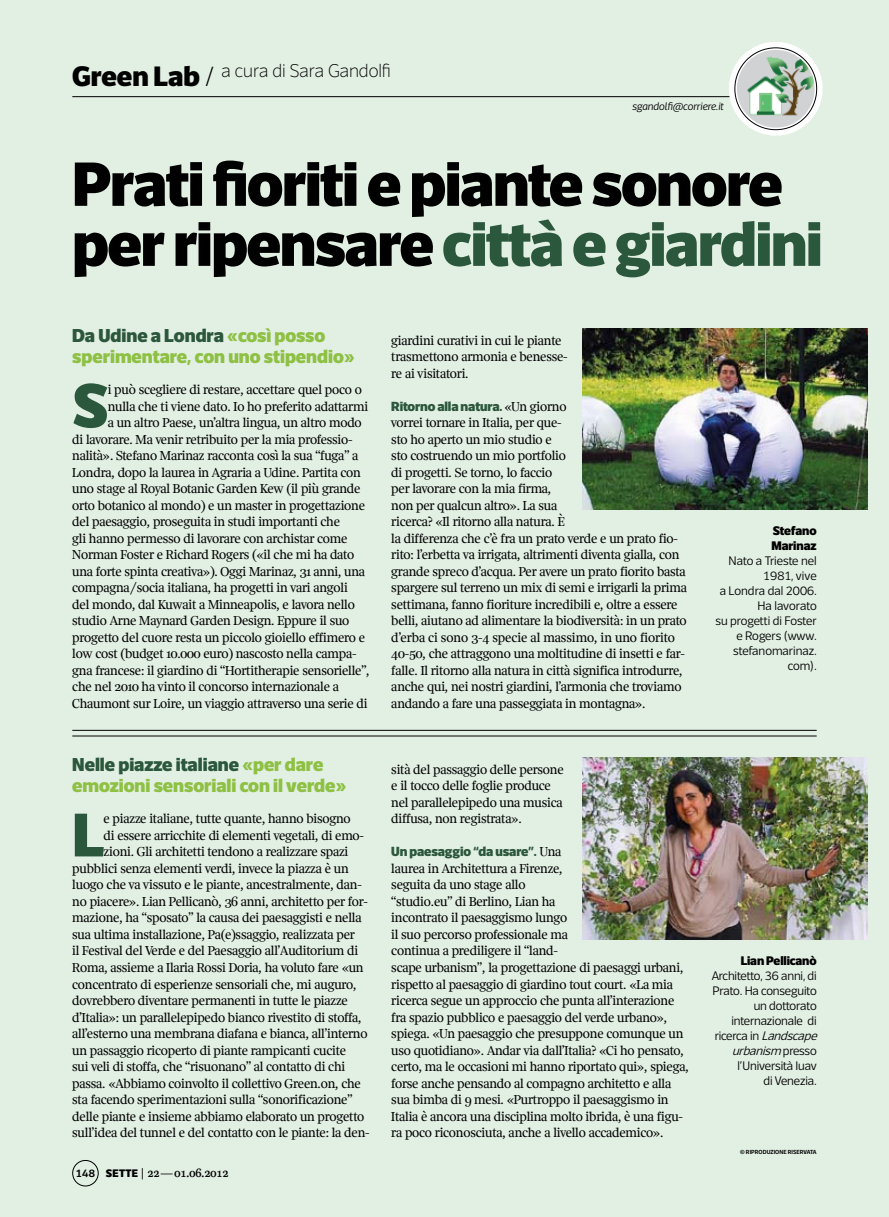
<style>
.page{position:relative;width:889px;height:1217px;background:#fff}
.page>*{position:absolute;margin:0;border:0;box-sizing:border-box;transform-origin:0 0}
.t1{font:900 60px/60px "Brera";letter-spacing:-.02em;color:#000}
.t2{font:900 59.25px "Brera";color:#2b573c}
.t3{font:900 18px/21px "Brera";color:#8ec043}
.t4{font:100 18px "Brera";color:#000}
.t5{font:300 13.5px/16.5px "Solferino Text";letter-spacing:-.01em;color:#000}
.t6{font:900 12.75px "Brera";letter-spacing:-.01em;color:#2b573c}
.t7{font:300 12px/15px "Brera";letter-spacing:-.01em;color:#000;text-align:right}
.t8{font:900 12px/15px "Brera";letter-spacing:-.01em;color:#000}
.t9{font:12px "Solferino Text";color:#000}
.t10{font:italic 300 12px "Brera";color:#000}
.t11{font:italic 300 10.5px "Brera";color:#000}
.t12{font:700 5.7px "Brera";letter-spacing:.01em;color:#000}
.s1{font-weight:900;font-size:27px}
.s2{font-size:27px}
.s3{color:#2b573c}
.s4{font-family:"Brera";font-weight:700;font-size:10.5px}
.s5{font-family:"Brera";font-weight:900;font-size:10.5px}
.s6{font-family:"Solferino Text";font-weight:300;font-size:13.5px;color:#000}
.s7{font-style:italic}
.s8{font-style:normal}
</style>
<div class="page">
<div style="left:0;top:0;width:889px;height:1216px;background:#e2efe3"></div>
<hr style="left:72px;top:96px;width:681px;height:1px;background:#000">
<svg style="left:732px;top:45px;width:87px;height:88px"></svg>
<div style="left:729px;top:42px;width:93px;height:94px;border:6px solid #fff;border-radius:50%"></div>
<div style="left:734px;top:48px;width:83px;height:82px;border:1px solid #000;border-radius:50%"></div>
<img style="left:737px;top:50px;width:77px;height:77px;border-radius:39px">
<img style="left:583px;top:328px;width:284px;height:181px">
<img style="left:583px;top:757px;width:284px;height:181px">
<hr style="left:72px;top:730px;width:744px;height:1px;background:#000">
<hr style="left:72px;top:735px;width:744px;height:1px;background:#000">
<div style="left:72px;top:1159px;width:26px;height:26px;border:1px solid #000;border-radius:50%"></div>
<h3 class="t4" style="left:72px;top:60px;width:320px"><span class="s1">Green Lab</span> <span class="s2">/</span> a cura di Sara Gandolfi</h3>
<p class="t11" style="left:632px;top:100px;width:93px">sgandolfi@corriere.it</p>
<h1 class="t1" style="left:72px;top:153px;width:751px">Prati fioriti e piante sonore per ripensare <span class="s3">città e giardini</span></h1>
<h3 class="t3" style="left:72px;top:324px;width:284px"><span class="s3">Da Udine a Londra</span> «così posso sperimentare, con uno stipendio»</h3>
<h2 class="t2" style="left:72px;top:368px;width:38px">S</h2>
<p class="t5" style="left:108px;top:381px;width:255px">i può scegliere di restare, accettare quel poco o</p>
<p class="t5" style="left:108px;top:397px;width:262px">nulla che ti viene dato. Io ho preferito adattarmi</p>
<p class="t5" style="left:108px;top:414px;width:255px">a un altro Paese, un’altra lingua, un altro modo</p>
<p class="t5" style="left:72px;top:430px;width:282px">di lavorare. Ma venir retribuito per la mia professio-</p>
<p class="t5" style="left:72px;top:447px;width:287px">nalità». Stefano Marinaz racconta così la sua “fuga” a</p>
<p class="t5" style="left:72px;top:463px;width:290px">Londra, dopo la laurea in Agraria a Udine. Partita con</p>
<p class="t5" style="left:72px;top:480px;width:290px">uno stage al Royal Botanic Garden Kew (il più grande</p>
<p class="t5" style="left:72px;top:496px;width:294px">orto botanico al mondo) e un master in progettazione</p>
<p class="t5" style="left:72px;top:513px;width:269px">del paesaggio, proseguita in studi importanti che</p>
<p class="t5" style="left:72px;top:529px;width:277px">gli hanno permesso di lavorare con archistar come</p>
<p class="t5" style="left:72px;top:546px;width:283px">Norman Foster e Richard Rogers («il che mi ha dato</p>
<p class="t5" style="left:72px;top:562px;width:294px">una forte spinta creativa»). Oggi Marinaz, 31 anni, una</p>
<p class="t5" style="left:72px;top:579px;width:277px">compagna/socia italiana, ha progetti in vari angoli</p>
<p class="t5" style="left:72px;top:595px;width:284px">del mondo, dal Kuwait a Minneapolis, e lavora nello</p>
<p class="t5" style="left:72px;top:612px;width:278px">studio Arne Maynard Garden Design. Eppure il suo</p>
<p class="t5" style="left:72px;top:628px;width:294px">progetto del cuore resta un piccolo gioiello effimero e</p>
<p class="t5" style="left:72px;top:645px;width:286px">low cost (budget 10.000 euro) nascosto nella campa-</p>
<p class="t5" style="left:72px;top:661px;width:299px">gna francese: il giardino di “Hortitherapie sensorielle”,</p>
<p class="t5" style="left:72px;top:678px;width:268px">che nel 2010 ha vinto il concorso internazionale a</p>
<p class="t5" style="left:72px;top:694px;width:297px">Chaumont sur Loire, un viaggio attraverso una serie di</p>
<h3 class="t3" style="left:72px;top:753px;width:275px"><span class="s3">Nelle piazze italiane</span> «per dare emozioni sensoriali con il verde»</h3>
<h2 class="t2" style="left:72px;top:797px;width:33px">L</h2>
<p class="t5" style="left:104px;top:810px;width:249px">e piazze italiane, tutte quante, hanno bisogno</p>
<p class="t5" style="left:104px;top:826px;width:262px">di essere arricchite di elementi vegetali, di emo-</p>
<p class="t5" style="left:104px;top:843px;width:246px">zioni. Gli architetti tendono a realizzare spazi</p>
<p class="t5" style="left:72px;top:859px;width:278px">pubblici senza elementi verdi, invece la piazza è un</p>
<p class="t5" style="left:72px;top:876px;width:291px">luogo che va vissuto e le piante, ancestralmente, dan-</p>
<p class="t5" style="left:72px;top:892px;width:297px">no piacere». Lian Pellicanò, 36 anni, architetto per for-</p>
<p class="t5" style="left:72px;top:909px;width:291px">mazione, ha “sposato” la causa dei paesaggisti e nella</p>
<p class="t5" style="left:72px;top:925px;width:284px">sua ultima installazione, Pa(e)ssaggio, realizzata per</p>
<p class="t5" style="left:72px;top:942px;width:287px">il Festival del Verde e del Paesaggio all’Auditorium di</p>
<p class="t5" style="left:72px;top:958px;width:293px">Roma, assieme a Ilaria Rossi Doria, ha voluto fare «un</p>
<p class="t5" style="left:72px;top:975px;width:286px">concentrato di esperienze sensoriali che, mi auguro,</p>
<p class="t5" style="left:72px;top:991px;width:277px">dovrebbero diventare permanenti in tutte le piazze</p>
<p class="t5" style="left:72px;top:1008px;width:291px">d’Italia»: un parallelepipedo bianco rivestito di stoffa,</p>
<p class="t5" style="left:72px;top:1024px;width:297px">all’esterno una membrana diafana e bianca, all’interno</p>
<p class="t5" style="left:72px;top:1041px;width:275px">un passaggio ricoperto di piante rampicanti cucite</p>
<p class="t5" style="left:72px;top:1057px;width:274px">sui veli di stoffa, che “risuonano” al contatto di chi</p>
<p class="t5" style="left:72px;top:1074px;width:290px">passa. «Abbiamo coinvolto il collettivo Green.on, che</p>
<p class="t5" style="left:72px;top:1090px;width:282px">sta facendo sperimentazioni sulla “sonorificazione”</p>
<p class="t5" style="left:72px;top:1107px;width:293px">delle piante e insieme abbiamo elaborato un progetto</p>
<p class="t5" style="left:72px;top:1123px;width:299px">sull’idea del tunnel e del contatto con le piante: la den-</p>
<p class="t9" style="left:76px;top:1164px;width:154px"><span class="s4">148</span> <span class="s5">sette</span> | 22—01.06.2012</p>
<p class="t5" style="left:391px;top:331px;width:178px">giardini curativi in cui le piante trasmettono armonia e benesse&shy;re ai visitatori.</p>
<p class="t6" style="left:391px;top:398px;width:177px">Ritorno alla natura. <span class="s6">«Un giorno</span></p>
<p class="t5" style="left:391px;top:414px;width:297px">vorrei tornare in Italia, per que-<br>sto ho aperto un mio studio e<br>sto costruendo un mio portfolio<br>di progetti. Se torno, lo faccio<br>per lavorare con la mia firma,<br>non per qualcun altro». La sua<br>ricerca? «Il ritorno alla natura. È<br>la differenza che c’è fra un prato verde e un prato fio&shy;rito: l’erbetta va irrigata, altrimenti diventa gialla, con grande spreco d’acqua. Per avere un prato fiorito basta spargere sul terreno un mix di semi e irrigarli la prima settimana, fanno fioriture incredibili e, oltre a essere belli, aiutano ad alimentare la biodiversità: in un prato d’erba ci sono 3-4 specie al massimo, in uno fiorito 40-50, che attraggono una moltitudine di insetti e far&shy;falle. Il ritorno alla natura in città significa introdurre, anche qui, nei nostri giardini, l’armonia che troviamo andando a fare una passeggiata in montagna».</p>
<p class="t5" style="left:391px;top:760px;width:174px">sità del passaggio delle persone e il tocco delle foglie produce nel parallelepipedo una musica diffusa, non registrata».</p>
<p class="t6" style="left:391px;top:843px;width:171px">Un paesaggio “da usare”. <span class="s6">Una</span></p>
<p class="t5" style="left:391px;top:859px;width:299px">laurea in Architettura a Firenze,<br>seguita da uno stage allo<br>“studio.eu” di Berlino, Lian ha<br>incontrato il paesaggismo lungo<br>il suo percorso professionale ma<br>continua a prediligere il “land-<br>scape urbanism”, la progettazione di paesaggi urbani, rispetto al paesaggio di giardino tout court. «La mia ricerca segue un approccio che punta all’interazione fra spazio pubblico e paesaggio del verde urbano», spiega. «Un paesaggio che presuppone comunque un uso quotidiano». Andar via dall’Italia? «Ci ho pensato, certo, ma le occasioni mi hanno riportato qui», spiega, forse anche pensando al compagno architetto e alla sua bimba di 9 mesi. «Purtroppo il paesaggismo in Italia è ancora una disciplina molto ibrida, è una figu&shy;ra poco riconosciuta, anche a livello accademico».</p>
<p class="t8" style="left:771px;top:523px;width:47px">Stefano<br>Marinaz</p>
<p class="t7" style="left:715px;top:553px;width:103px">Nato a Trieste nel<br>1981, vive<br>a Londra dal 2006.<br>Ha lavorato<br>su progetti di Foster e Rogers (www. stefanomarinaz. com).</p>
<p class="t8" style="left:741px;top:952px;width:77px">Lian Pellicanò</p>
<p class="t7" style="left:711px;top:967px;width:106px">Architetto, 36 anni, di</p>
<p class="t7" style="left:712px;top:982px;width:106px">Prato. Ha conseguito</p>
<p class="t7" style="left:753px;top:997px;width:64px">un dottorato</p>
<p class="t7" style="left:731px;top:1012px;width:87px">internazionale di</p>
<p class="t7" style="left:714px;top:1027px;width:107px">r i c e rc a i n <span class="s7">Landscape</span></p>
<p class="t10" style="left:732px;top:1043px;width:86px">urbanism <span class="s8">p re s s o</span></p>
<p class="t7" style="left:737px;top:1057px;width:81px">l’Università Iuav</p>
<p class="t7" style="left:763px;top:1072px;width:55px">di Venezia.</p>
<p class="t12" style="left:740px;top:1147px;width:78px">© RIPRODUZIONE RISERVATA</p>
</div>
